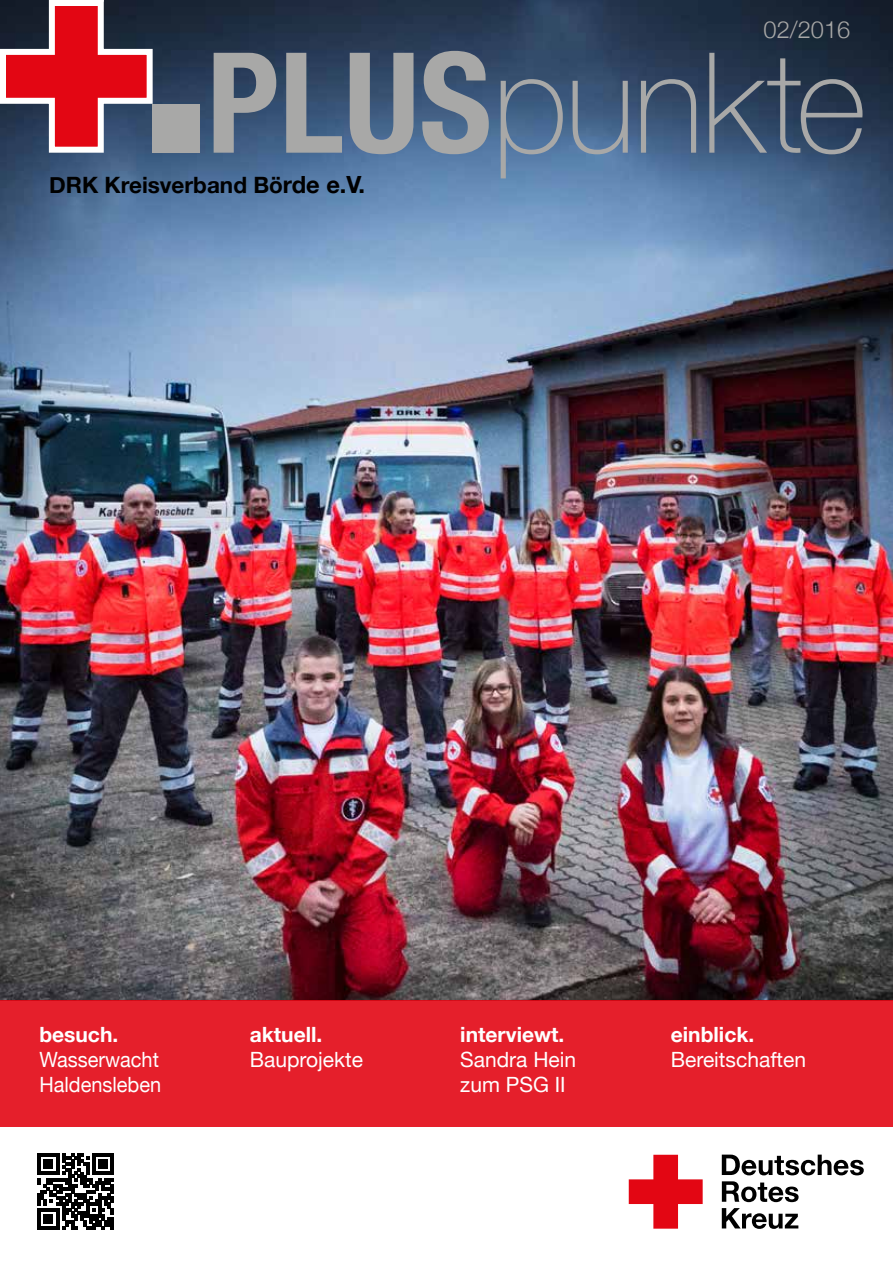
<style>
.page{position:relative;width:893px;height:1263px;background:#fff}
.page>*{position:absolute;margin:0;border:0;box-sizing:border-box;transform-origin:0 0}
.t1{font:100 139.8px "Helvetica Neue";letter-spacing:-.015em;color:#a8a8a7}
.t2{font:300 23.7px "Helvetica Neue";color:#a8a8a7}
.t3{font:700 22.5px "Helvetica Neue";color:#000}
.t4{font:21px/25.2px "Helvetica Neue";color:#fff}
.t5{font:700 21px "Helvetica Neue";color:#fff}
.t6{font:21px/25.2px "Helvetica Neue";color:#fff;scale:.95 1}
.s1{font-weight:700;font-stretch:condensed}
.s2{font-size:23.7px}
</style>
<div class="page">
<img style="left:0;top:0;width:893px;height:1000px">
<div style="left:0;top:1000px;width:893px;height:126px;background:#e51f2b"></div>
<div style="left:153px;top:104px;width:47px;height:49px;background:#a8a8a7"></div>
<svg style="left:722px;top:1154px;width:142px;height:21px"></svg>
<svg style="left:722px;top:1181px;width:77px;height:21px"></svg>
<svg style="left:722px;top:1208px;width:76px;height:21px"></svg>
<svg style="left:629px;top:1155px;width:74px;height:74px"></svg>
<svg style="left:38px;top:1153px;width:76px;height:77px"></svg>
<svg style="left:0;top:0;width:156px;height:156px"></svg>
<p class="t2" style="left:763px;top:10px;width:88px">02/2016</p>
<h1 class="t1" style="left:207px;top:-3px;width:662px"><span class="s1">PLUS</span>punkte</h1>
<p class="t3" style="left:49px;top:167px;width:317px">DRK Kreisverband Bö<span class="s2">rde e.V.</span></p>
<p class="t5" style="left:39px;top:1018px;width:80px">besuch.</p>
<p class="t6" style="left:39px;top:1048px;width:130px">Wasserwacht<br>Haldensleben</p>
<p class="t5" style="left:250px;top:1018px;width:74px">aktuell.</p>
<p class="t4" style="left:250px;top:1048px;width:115px">Bauprojekte</p>
<p class="t5" style="left:460px;top:1018px;width:106px">interviewt.</p>
<p class="t4" style="left:460px;top:1048px;width:117px">Sandra Hein zum PSG II</p>
<p class="t5" style="left:671px;top:1018px;width:85px">einblick.</p>
<p class="t4" style="left:671px;top:1048px;width:137px">Bereitschaften</p>
</div>
